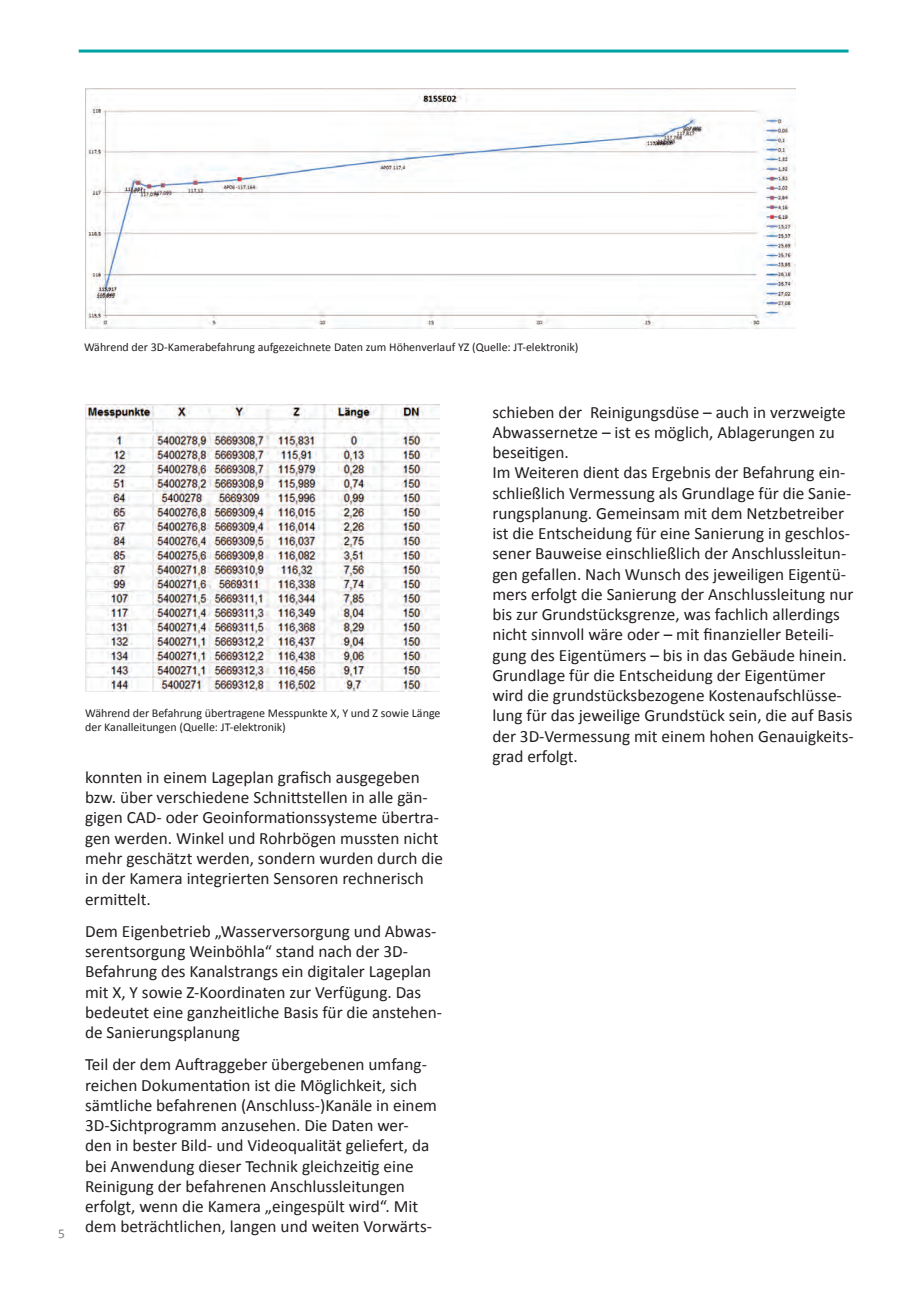
<style>
.page{position:relative;width:906px;height:1289px;background:#fff}
.page>*{position:absolute;margin:0;border:0;box-sizing:border-box;transform-origin:0 0}
.t1{font:17.25px/20.2px "Calibri";color:#231f20}
.t2{font:13.5px "Calibri";color:#808285}
.t3{font:12px/13.5px "Calibri";color:#231f20}
</style>
<div class="page">
<hr style="left:79px;top:50px;width:769px;height:3px;background:#00a3a1">
<img style="left:85px;top:404px;width:354px;height:287px">
<img style="left:85px;top:88px;width:710px;height:240px">
<p class="t3" style="left:84px;top:340px;width:496px">Während der 3D-Kamerabefahrung aufgezeichnete Daten zum Höhenverlauf YZ (Quelle: JT-elektronik)</p>
<p class="t2" style="left:58px;top:1224px;width:8px">5</p>
<p class="t3" style="left:85px;top:706px;width:357px">Während der Befahrung übertragene Messpunkte X, Y und Z sowie Länge der Kanalleitungen (Quelle: JT-elektronik)</p>
<p class="t1" style="left:85px;top:767px;width:359px">konnten in einem Lageplan grafisch ausgegeben bzw. über verschiedene Schnittstellen in alle gän&shy;gigen CAD- oder Geoinformationssysteme übertra&shy;gen werden. Winkel und Rohrbögen mussten nicht mehr geschätzt werden, sondern wurden durch die in der Kamera integrierten Sensoren rechnerisch ermittelt.</p>
<p class="t1" style="left:85px;top:921px;width:359px">Dem Eigenbetrieb „Wasserversorgung und Abwas&shy;serentsorgung Weinböhla“ stand nach der 3D-Befahrung des Kanalstrangs ein digitaler Lageplan mit X, Y sowie Z-Koordinaten zur Verfügung. Das bedeutet eine ganzheitliche Basis für die anstehen&shy;de Sanierungsplanung</p>
<p class="t1" style="left:85px;top:1054px;width:353px">Teil der dem Auftraggeber übergebenen umfang&shy;reichen Dokumentation ist die Möglichkeit, sich sämtliche befahrenen (Anschluss-)Kanäle in einem 3D-Sichtprogramm anzusehen. Die Daten wer&shy;den in bester Bild- und Videoqualität geliefert, da bei Anwendung dieser Technik gleichzeitig eine Reinigung der befahrenen Anschlussleitungen erfolgt, wenn die Kamera „eingespült wird“. Mit dem beträchtlichen, langen und weiten Vorwärts-</p>
<p class="t1" style="left:492px;top:402px;width:363px">schieben der Reinigungsdüse – auch in verzweigte Abwassernetze – ist es möglich, Ablagerungen zu beseitigen.<br>Im Weiteren dient das Ergebnis der Befahrung ein&shy;schließlich Vermessung als Grundlage für die Sanie&shy;rungsplanung. Gemeinsam mit dem Netzbetreiber ist die Entscheidung für eine Sanierung in geschlos&shy;sener Bauweise einschließlich der Anschlussleitun&shy;gen gefallen. Nach Wunsch des jeweiligen Eigentü&shy;mers erfolgt die Sanierung der Anschlussleitung nur bis zur Grundstücksgrenze, was fachlich allerdings nicht sinnvoll wäre oder – mit finanzieller Beteili&shy;gung des Eigentümers – bis in das Gebäude hinein.<br>Grundlage für die Entscheidung der Eigentümer wird die grundstücksbezogene Kostenaufschlüsse&shy;lung für das jeweilige Grundstück sein, die auf Basis der 3D-Vermessung mit einem hohen Genauigkeits&shy;grad erfolgt.</p>
</div>
